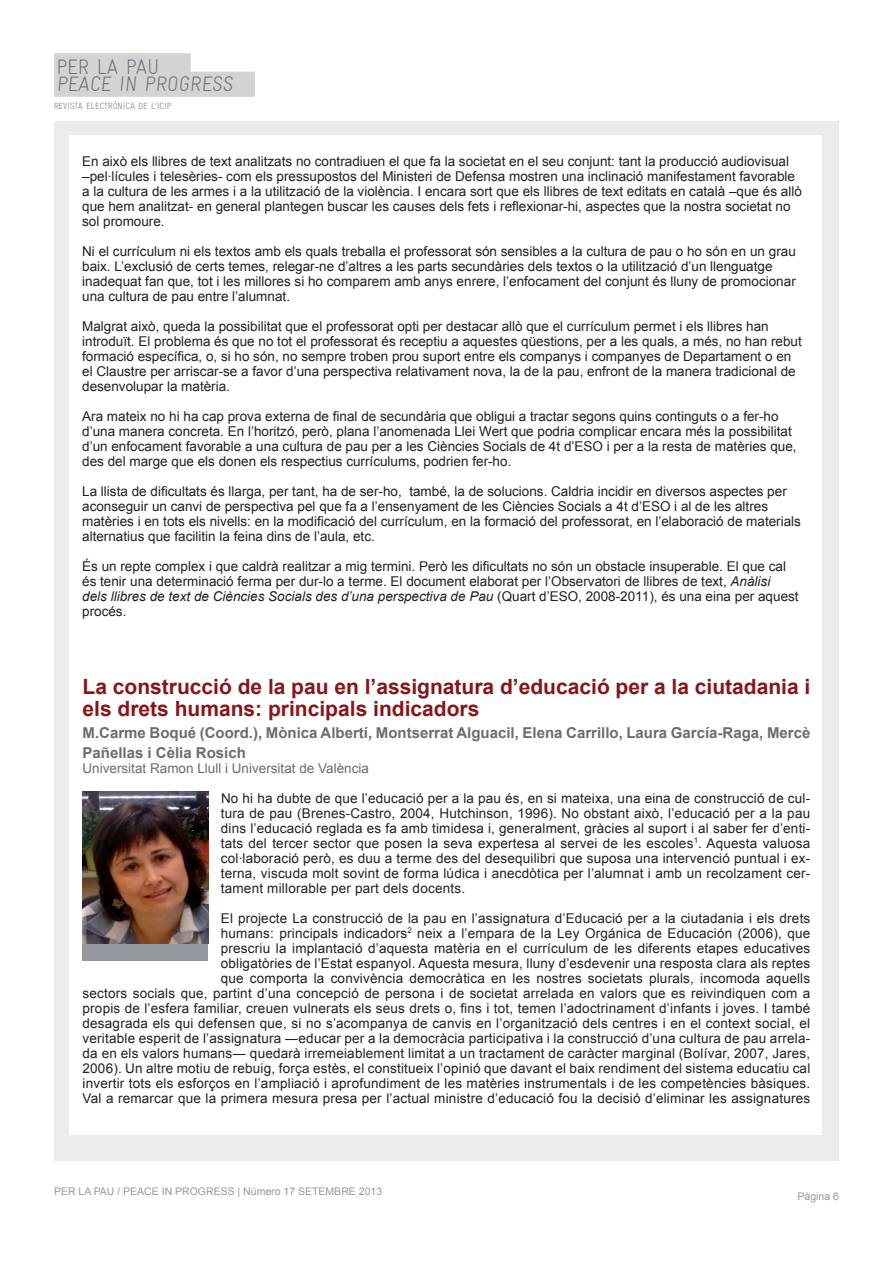
<style>
.page{position:relative;width:893px;height:1263px;background:#fff}
.page>*{position:absolute;margin:0;border:0;box-sizing:border-box;transform-origin:0 0}
.t1{font:700 21px/22.5px "Arial";color:#881518}
.t2{font:300 21px/17.5px "Gravur Condensed";color:#6a6c72}
.t3{font:700 15px/19.5px "Arial";color:#6a6c72}
.t4{font:13.5px/15px "Arial";color:#231f20}
.t5{font:13.5px "Arial";color:#6a6c72}
.t6{font:10.5px "Arial";color:#93979d}
.t7{font:300 9px "Gravur Condensed";color:#6a6c72}
.s1{font-style:italic}
</style>
<div class="page">
<div style="left:54px;top:122px;width:785px;height:1039px;background:#eaeced"></div>
<div style="left:69px;top:135px;width:752px;height:999px;background:#fff"></div>
<div style="left:54px;top:53px;width:136px;height:22px;background:#d1d3d5"></div>
<div style="left:54px;top:72px;width:201px;height:25px;background:#d1d3d5"></div>
<div style="left:83px;top:791px;width:125px;height:170px;background:#93979d"></div>
<img style="left:83px;top:791px;width:125px;height:152px">
<h1 class="t2" style="left:56px;top:58px;width:180px">PER LA PAU<br>PEACE IN PROGRESS</h1>
<p class="t7" style="left:54px;top:101px;width:119px">REVISTA ELECTRÒNICA DE L’ICIP</p>
<p class="t4" style="left:82px;top:154px;width:721px">En això els llibres de text analitzats no contradiuen el que fa la societat en el seu conjunt: tant la producció audiovisual –pel·lícules i telesèries- com els pressupostos del Ministeri de Defensa mostren una inclinació manifestament favorable a la cultura de les armes i a la utilització de la violència. I encara sort que els llibres de text editats en català –que és allò que hem analitzat- en general plantegen buscar les causes dels fets i reflexionar-hi, aspectes que la nostra societat no sol promoure.</p>
<p class="t4" style="left:82px;top:244px;width:715px">Ni el currículum ni els textos amb els quals treballa el professorat són sensibles a la cultura de pau o ho són en un grau baix. L’exclusió de certs temes, relegar-ne d’altres a les parts secundàries dels textos o la utilització d’un llenguatge inadequat fan que, tot i les millores si ho comparem amb anys enrere, l’enfocament del conjunt és lluny de promocionar una cultura de pau entre l’alumnat.</p>
<p class="t4" style="left:82px;top:319px;width:721px">Malgrat això, queda la possibilitat que el professorat opti per destacar allò que el currículum permet i els llibres han introduït. El problema és que no tot el professorat és receptiu a aquestes qüestions, per a les quals, a més, no han rebut formació específica, o, si ho són, no sempre troben prou suport entre els companys i companyes de Departament o en el Claustre per arriscar-se a favor d’una perspectiva relativament nova, la de la pau, enfront de la manera tradicional de desenvolupar la matèria.</p>
<p class="t4" style="left:82px;top:409px;width:716px">Ara mateix no hi ha cap prova externa de final de secundària que obligui a tractar segons quins continguts o a fer-ho d’una manera concreta. En l’horitzó, però, plana l’anomenada Llei Wert que podria complicar encara més la possibilitat d’un enfocament favorable a una cultura de pau per a les Ciències Socials de 4t d’ESO i per a la resta de matèries que, des del marge que els donen els respectius currículums, podrien fer-ho.</p>
<p class="t4" style="left:82px;top:484px;width:720px">La llista de dificultats és llarga, per tant, ha de ser-ho, també, la de solucions. Caldria incidir en diversos aspectes per aconseguir un canvi de perspectiva pel que fa a l’ensenyament de les Ciències Socials a 4t d’ESO i al de les altres matèries i en tots els nivells: en la modificació del currículum, en la formació del professorat, en l’elaboració de materials alternatius que facilitin la feina dins de l’aula, etc.</p>
<p class="t4" style="left:82px;top:559px;width:718px">És un repte complex i que caldrà realitzar a mig termini. Però les dificultats no són un obstacle insuperable. El que cal és tenir una determinació ferma per dur-lo a terme. El document elaborat per l’Observatori de llibres de text, <span class="s1">Anàlisi<br>dels llibres de text de Ciències Socials des d’una perspectiva de Pau</span> (Quart d’ESO, 2008-2011), és una eina per aquest procés.</p>
<h1 class="t1" style="left:83px;top:676px;width:729px">La construcció de la pau en l’assignatura d’educació per a la ciutadania i els drets humans: principals indicadors</h1>
<p class="t3" style="left:83px;top:724px;width:729px">M.Carme Boqué (Coord.), Mònica Albertí, Montserrat Alguacil, Elena Carrillo, Laura García-Raga, Mercè<br>Pañellas i Cèlia Rosich</p>
<p class="t5" style="left:83px;top:759px;width:288px">Universitat Ramon Llull i Universitat de València</p>
<p class="t4" style="left:221px;top:790px;width:591px;text-align:justify">No hi ha dubte de que l’educació per a la pau és, en si mateixa, una eina de construcció de cul&shy;tura de pau (Brenes-Castro, 2004, Hutchinson, 1996). No obstant això, l’educació per a la pau dins l’educació reglada es fa amb timidesa i, generalment, gràcies al suport i al saber fer d’enti&shy;tats del tercer sector que posen la seva expertesa al servei de les escoles<sup>1</sup>. Aquesta valuosa col·laboració però, es duu a terme des del desequilibri que suposa una intervenció puntual i ex&shy;terna, viscuda molt sovint de forma lúdica i anecdòtica per l’alumnat i amb un recolzament cer&shy;tament millorable per part dels docents.</p>
<p class="t4" style="left:83px;top:910px;width:729px;text-align:right">El projecte La construcció de la pau en l’assignatura d’Educació per a la ciutadania i els drets<br>humans: principals indicadors<sup>2</sup> neix a l’empara de la Ley Orgánica de Educación (2006), que<br>prescriu la implantació d’aquesta matèria en el currículum de les diferents etapes educatives<br>obligatòries de l’Estat espanyol. Aquesta mesura, lluny d’esdevenir una resposta clara als reptes<br>que comporta la convivència democràtica en les nostres societats plurals, incomoda aquells<br>sectors socials que, partint d’una concepció de persona i de societat arrelada en valors que es reivindiquen com a propis de l’esfera familiar, creuen vulnerats els seus drets o, fins i tot, temen l’adoctrinament d’infants i joves. I també desagrada els qui defensen que, si no s’acompanya de canvis en l’organització dels centres i en el context social, el veritable esperit de l’assignatura ―educar per a la democràcia participativa i la construcció d’una cultura de pau arrela&shy;da en els valors humans― quedarà irremeiablement limitat a un tractament de caràcter marginal (Bolívar, 2007, Jares, 2006). Un altre motiu de rebuig, força estès, el constitueix l’opinió que davant el baix rendiment del sistema educatiu cal invertir tots els esforços en l’ampliació i aprofundiment de les matèries instrumentals i de les competències bàsiques.<br>Val a remarcar que la primera mesura presa per l’actual ministre d’educació fou la decisió d’eliminar les assignatures</p>
<p class="t6" style="left:54px;top:1184px;width:330px">PER LA PAU / PEACE IN PROGRESS | Número 17 SETEMBRE 2013</p>
<p class="t6" style="left:797px;top:1189px;width:43px">Pàgina 6</p>
</div>
